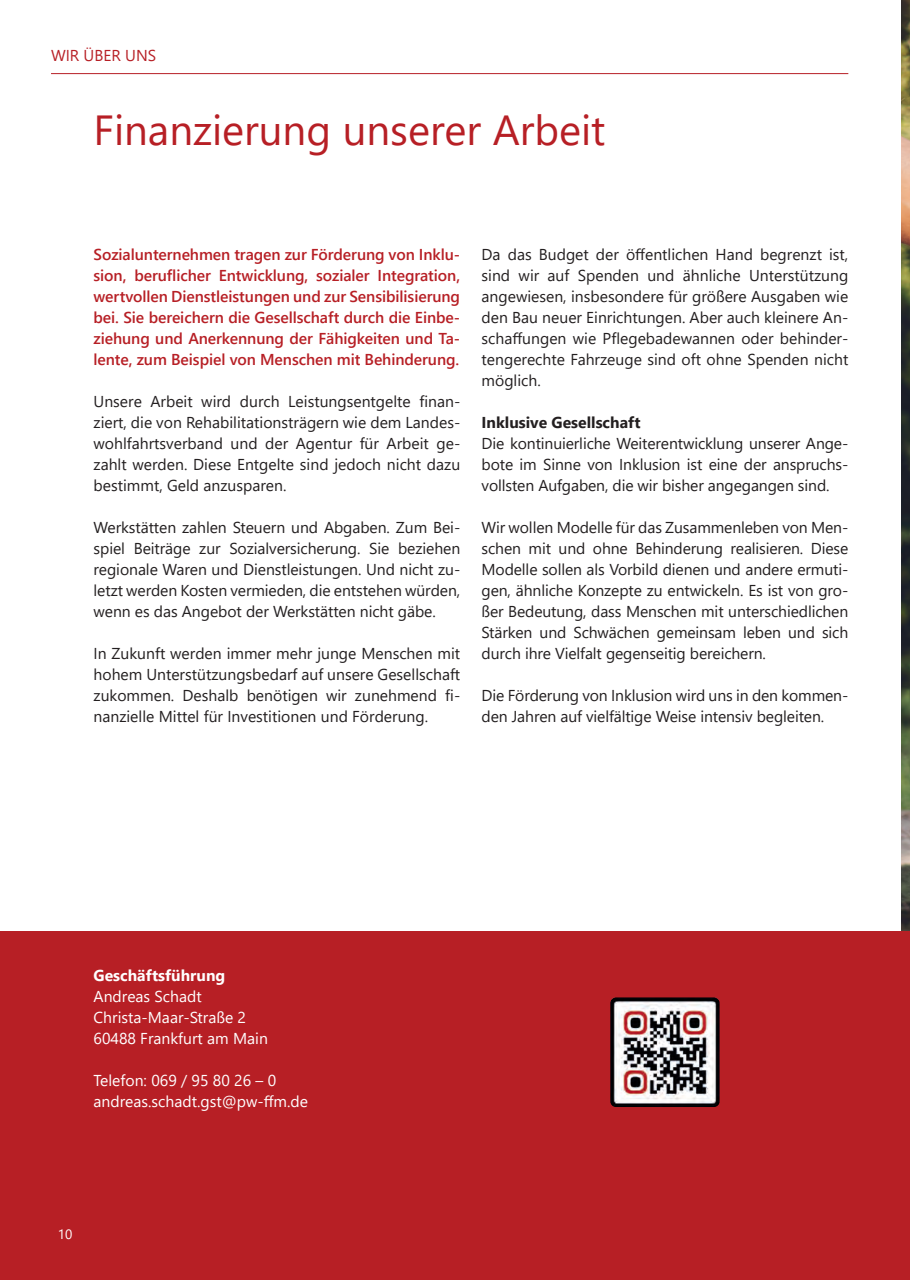
<style>
.page{position:relative;width:910px;height:1280px;background:#fff}
.page>*{position:absolute;margin:0;border:0;box-sizing:border-box;transform-origin:0 0}
.t1{font:42px "Segoe UI";color:#b71f25}
.t2{font:15.75px/21px "Segoe UI";color:#231f20;text-align:justify}
.t3{font:600 15.75px/21px "Segoe UI";letter-spacing:-.005em;color:#b71f25;text-align:justify}
.t4{font:15.75px/21px "Segoe UI";color:#fff}
.t5{font:700 15.75px "Segoe UI";color:#231f20}
.t6{font:700 15.75px "Segoe UI";color:#fff}
.t7{font:15.75px "Segoe UI";color:#b71f25}
.t8{font:13.5px "Segoe UI";color:#fff}
</style>
<div class="page">
<hr style="left:51px;top:73px;width:797px;height:1px;background:#b71f25">
<img style="left:901px;top:0;width:9px;height:931px">
<div style="left:0;top:931px;width:901px;height:349px;background:#b71f25"></div>
<div style="left:901px;top:931px;width:9px;height:349px;background:#b71f25"></div>
<img style="left:610px;top:997px;width:110px;height:110px">
<p class="t7" style="left:51px;top:41px;width:107px">WIR ÜBER UNS</p>
<h1 class="t1" style="left:94px;top:91px;width:513px">Finanzierung unserer Arbeit</h1>
<p class="t3" style="left:94px;top:242px;width:368px">Sozialunternehmen tragen zur Förderung von Inklu&shy;sion, beruflicher Entwicklung, sozialer Integration, wertvollen Dienstleistungen und zur Sensibilisierung bei. Sie bereichern die Gesellschaft durch die Einbe&shy;ziehung und Anerkennung der Fähigkeiten und Ta&shy;lente, zum Beispiel von Menschen mit Behinderung.</p>
<p class="t2" style="left:94px;top:389px;width:368px">Unsere Arbeit wird durch Leistungsentgelte finan&shy;ziert, die von Rehabilitationsträgern wie dem Landes&shy;wohlfahrtsverband und der Agentur für Arbeit ge&shy;zahlt werden. Diese Entgelte sind jedoch nicht dazu bestimmt, Geld anzusparen.</p>
<p class="t2" style="left:94px;top:515px;width:368px">Werkstätten zahlen Steuern und Abgaben. Zum Bei&shy;spiel Beiträge zur Sozialversicherung. Sie beziehen regionale Waren und Dienstleistungen. Und nicht zu&shy;letzt werden Kosten vermieden, die entstehen würden, wenn es das Angebot der Werkstätten nicht gäbe.</p>
<p class="t2" style="left:94px;top:641px;width:368px;text-align:left">In Zukunft werden immer mehr junge Menschen mit hohem Unterstützungsbedarf auf unsere Gesellschaft zukommen. Deshalb benötigen wir zunehmend fi&shy;nanzielle Mittel für Investitionen und Förderung.</p>
<p class="t2" style="left:482px;top:242px;width:368px">Da das Budget der öffentlichen Hand begrenzt ist, sind wir auf Spenden und ähnliche Unterstützung angewiesen, insbesondere für größere Ausgaben wie den Bau neuer Einrichtungen. Aber auch kleinere An&shy;schaffungen wie Pflegebadewannen oder behinder&shy;tengerechte Fahrzeuge sind oft ohne Spenden nicht möglich.</p>
<p class="t5" style="left:482px;top:407px;width:161px">Inklusive Gesellschaft</p>
<p class="t2" style="left:482px;top:431px;width:368px">Die kontinuierliche Weiterentwicklung unserer Ange&shy;bote im Sinne von Inklusion ist eine der anspruchs&shy;vollsten Aufgaben, die wir bisher angegangen sind.</p>
<p class="t2" style="left:482px;top:515px;width:368px">Wir wollen Modelle für das Zusammenleben von Men&shy;schen mit und ohne Behinderung realisieren. Diese Modelle sollen als Vorbild dienen und andere ermuti&shy;gen, ähnliche Konzepte zu entwickeln. Es ist von gro&shy;ßer Bedeutung, dass Menschen mit unterschiedlichen Stärken und Schwächen gemeinsam leben und sich durch ihre Vielfalt gegenseitig bereichern.</p>
<p class="t2" style="left:482px;top:683px;width:368px">Die Förderung von Inklusion wird uns in den kommen&shy;den Jahren auf vielfältige Weise intensiv begleiten.</p>
<p class="t6" style="left:94px;top:960px;width:133px">Geschäftsführung</p>
<p class="t4" style="left:94px;top:984px;width:176px">Andreas Schadt<br>Christa-Maar-Straße 2<br>60488 Frankfurt am Main</p>
<p class="t4" style="left:94px;top:1068px;width:216px">Telefon: 069 / 95 80 26 – 0 andreas.schadt.gst@pw-ffm.de</p>
<p class="t8" style="left:58px;top:1221px;width:16px">10</p>
</div>
